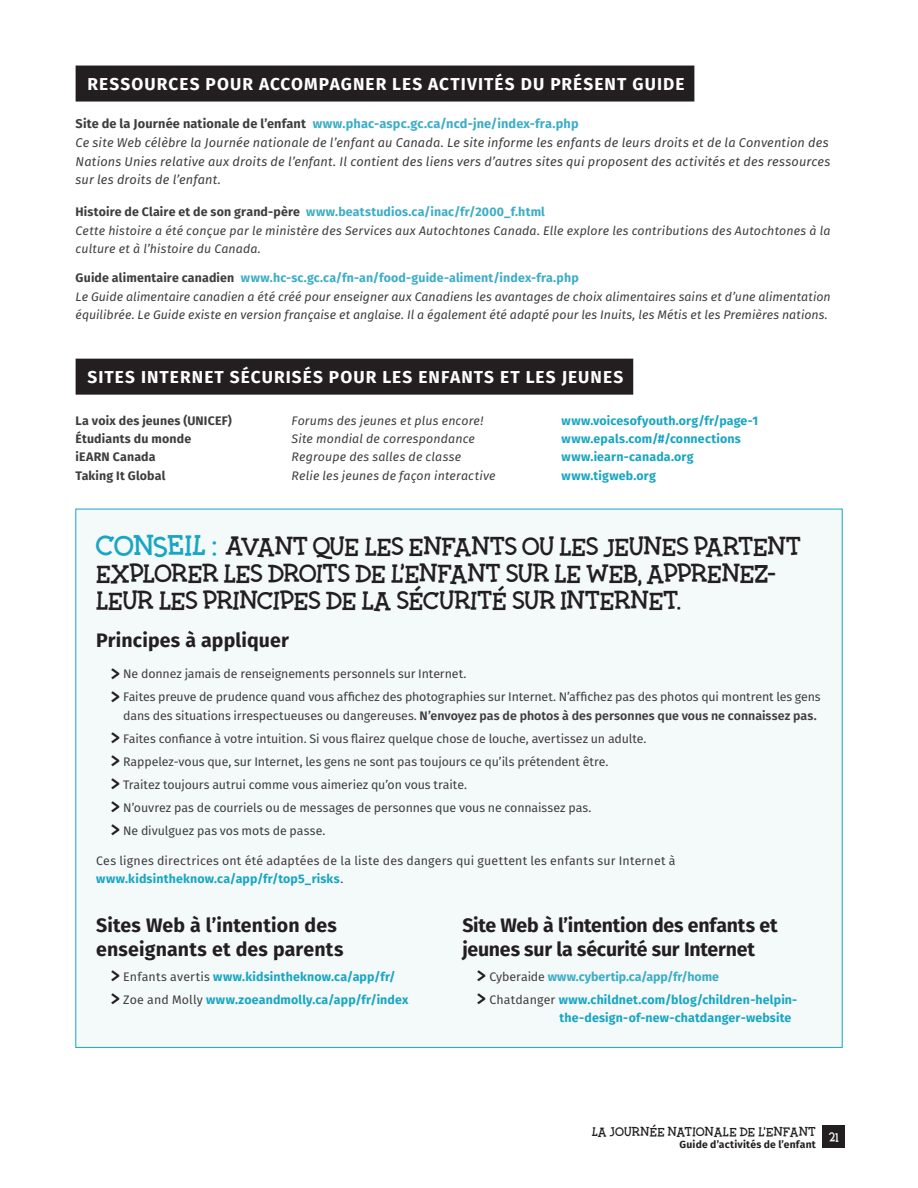
<style>
.page{position:relative;width:918px;height:1188px;background:#fff}
.page>*{position:absolute;margin:0;border:0;box-sizing:border-box;transform-origin:0 0}
.Activity_Sub{font:22.5px/27px "Twiddlestix";color:#231f20}
.Activity_Sub-2{font:700 19.5px/24px "Fira Sans";color:#231f20}
.Activity_H1{font:700 17.25px "Fira Sans";letter-spacing:.06em;color:#fff}
.Activity_Sub-3{font:italic 12.75px/18.8px "Fira Sans";letter-spacing:.01em;color:#3e3e3f}
.Body{font:12.3px/18.3px "Fira Sans";letter-spacing:-.005em;color:#3e3e3f}
.Activity_Sub-4{font:italic 12.3px/18.3px "Fira Sans";letter-spacing:.005em;color:#3e3e3f}
.t1{font:700 12.3px/18.3px "Fira Sans";letter-spacing:.015em;color:#19a6c2}
.Body-2{font:italic 12.3px/18.3px "Fira Sans";letter-spacing:.01em;color:#3e3e3f}
.Body-3{font:12.3px/18.3px "Fira Sans";letter-spacing:.015em;color:#3e3e3f}
.t2{font:700 12.3px "Fira Sans";letter-spacing:.015em;color:#3e3e3f}
.t3{font:700 12.3px "Fira Sans";letter-spacing:-.005em;color:#3eadc6}
.t4{font:11.1px "Twiddlestix";letter-spacing:.035em;color:#231f20}
.t5{font:11.1px "Twiddlestix";color:#fff}
.t6{font:700 10.35px "Fira Sans";letter-spacing:.02em;color:#231f20}
.s1{font-weight:700;font-style:normal}
.s2{font-weight:700;font-style:normal;color:#3eadc6}
.s3{font-size:25.5px;color:#19a6c2}
.s4{font-family:"Archer";font-weight:700;font-size:25.5px;color:#231f20}
.s5{font-weight:600}
.s6{font-weight:700;color:#19a6c2}
.s7{font-family:"Archer";font-size:25.5px;color:#231f20}
.s8{font-weight:400;color:#3e3e3f}
</style>
<div class="page">
<div style="left:823px;top:1125px;width:22px;height:23px;background:#231f20"></div>
<div style="left:76px;top:66px;width:618px;height:36px;background:#231f20"></div>
<div style="left:76px;top:359px;width:557px;height:36px;background:#231f20"></div>
<div style="left:76px;top:509px;width:766px;height:538px;background:#f4f9fa"></div>
<p class="Activity_H1" style="left:88px;top:70px;width:598px">RESSOURCES POUR ACCOMPAGNER LES ACTIVITÉS DU PRÉSENT GUIDE</p>
<p class="Activity_Sub-3" style="left:76px;top:114px;width:756px"><span class="s1">Site de la Journée nationale de l’enfant</span> <span class="s2">www.phac-aspc.gc.ca/ncd-jne/index-fra.php<br></span>Ce site Web célèbre la Journée nationale de l’enfant au Canada. Le site informe les enfants de leurs droits et de la Convention des Nations Unies relative aux droits de l’enfant. Il contient des liens vers d’autres sites qui proposent des activités et des ressources sur les droits de l’enfant.</p>
<p class="Body-2" style="left:76px;top:203px;width:756px"><span class="s1">Histoire de Claire et de son grand-père</span> <span class="s2">www.beatstudios.ca/inac/fr/2000_f.html<br></span>Cette histoire a été conçue par le ministère des Services aux Autochtones Canada. Elle explore les contributions des Autochtones à la culture et à l’histoire du Canada.</p>
<p class="Activity_Sub-4" style="left:76px;top:269px;width:757px"><span class="s1">Guide alimentaire canadien</span> <span class="s2">www.hc-sc.gc.ca/fn-an/food-guide-aliment/index-fra.php<br></span>Le Guide alimentaire canadien a été créé pour enseigner aux Canadiens les avantages de choix alimentaires sains et d’une alimentation équilibrée. Le Guide existe en version française et anglaise. Il a également été adapté pour les Inuits, les Métis et les Premières nations.</p>
<p class="Activity_H1" style="left:88px;top:363px;width:537px">SITES INTERNET SÉCURISÉS POUR LES ENFANTS ET LES JEUNES</p>
<h1 class="t2" style="left:76px;top:410px;width:158px">La voix des jeunes (UNICEF)</h1>
<h1 class="Activity_Sub-4" style="left:292px;top:411px;width:193px">Forums des jeunes et plus encore!</h1>
<h1 class="t1" style="left:562px;top:410px;width:198px">www.voicesofyouth.org/fr/page-1</h1>
<h1 class="t2" style="left:76px;top:428px;width:117px">Étudiants du monde</h1>
<h1 class="Activity_Sub-4" style="left:292px;top:429px;width:185px">Site mondial de correspondance</h1>
<h1 class="t1" style="left:562px;top:429px;width:181px">www.epals.com/#/connections</h1>
<h1 class="t2" style="left:76px;top:447px;width:81px">iEARN Canada</h1>
<h1 class="Activity_Sub-4" style="left:292px;top:448px;width:171px">Regroupe des salles de classe</h1>
<h1 class="t1" style="left:562px;top:447px;width:134px">www.iearn-canada.org</h1>
<h1 class="t2" style="left:76px;top:465px;width:91px">Taking It Global</h1>
<h1 class="Activity_Sub-4" style="left:292px;top:466px;width:205px">Relie les jeunes de façon interactive</h1>
<h1 class="t1" style="left:562px;top:465px;width:96px">www.tigweb.org</h1>
<p class="Activity_Sub" style="left:96px;top:533px;width:706px"><span class="s3">CONSEIL :</span> AVANT QUE LES ENFANTS OU LES JEUNES PARTENT<br>EXPLORER LES DROITS DE L’ENFANT SUR LE WEB, APPRENEZ-<br>LEUR LES PRINCIPES DE LA SÉCURITÉ SUR INTERNET.</p>
<p class="Activity_Sub-2" style="left:96px;top:626px;width:194px">Principes à appliquer</p>
<p class="Body" style="left:110px;top:665px;width:358px"><span class="s4">&gt;</span> Ne donnez jamais de renseignements personnels sur Internet.</p>
<p class="Body" style="left:123px;top:688px;width:699px;text-indent:-14px"><span class="s4">&gt;</span> Faites preuve de prudence quand vous affichez des photographies sur Internet. N’affichez pas des photos qui montrent les gens dans des situations irrespectueuses ou dangereuses. <span class="s5">N’envoyez pas de photos à des personnes que vous ne connaissez pas.</span></p>
<p class="Body" style="left:110px;top:729px;width:538px"><span class="s4">&gt;</span> Faites confiance à votre intuition. Si vous flairez quelque chose de louche, avertissez un adulte.</p>
<p class="Body" style="left:110px;top:752px;width:500px"><span class="s4">&gt;</span> Rappelez-vous que, sur Internet, les gens ne sont pas toujours ce qu’ils prétendent être.</p>
<p class="Body" style="left:110px;top:775px;width:359px"><span class="s4">&gt;</span> Traitez toujours autrui comme vous aimeriez qu’on vous traite.</p>
<p class="Body" style="left:110px;top:798px;width:483px"><span class="s4">&gt;</span> N’ouvrez pas de courriels ou de messages de personnes que vous ne connaissez pas.</p>
<p class="Body" style="left:110px;top:821px;width:217px"><span class="s4">&gt;</span> Ne divulguez pas vos mots de passe.</p>
<p class="Body-3" style="left:96px;top:851px;width:581px">Ces lignes directrices ont été adaptées de la liste des dangers qui guettent les enfants sur Internet à <span class="s6">www.kidsintheknow.ca/app/fr/top5_risks</span>.</p>
<h2 class="Activity_Sub-2" style="left:96px;top:912px;width:249px">Sites Web à l’intention des enseignants et des parents</h2>
<p class="t1" style="left:110px;top:966px;width:287px"><span class="s7">&gt;</span> <span class="s8">Enfants avertis</span> www.kidsintheknow.ca/app/fr/</p>
<p class="t1" style="left:110px;top:989px;width:300px"><span class="s7">&gt;</span> <span class="s8">Zoe and Molly</span> www.zoeandmolly.ca/app/fr/index</p>
<h2 class="Activity_Sub-2" style="left:462px;top:912px;width:317px">Site Web à l’intention des enfants et jeunes sur la sécurité sur Internet</h2>
<p class="t3" style="left:476px;top:966px;width:245px"><span class="s7">&gt;</span> <span class="s8">Cyberaide</span> www.cybertip.ca/app/fr/home</p>
<p class="t1" style="left:560px;top:989px;width:239px;text-indent:-84px"><span class="s7">&gt;</span> <span class="s8">Chatdanger</span> www.childnet.com/blog/children-helpin&shy;the-design-of-new-chatdanger-website</p>
<p class="t4" style="left:592px;top:1123px;width:225px">LA JOURNÉE NATIONALE DE L’ENFANT</p>
<p class="t6" style="left:680px;top:1136px;width:138px">Guide d’activités de l’enfant</p>
<p class="t5" style="left:829px;top:1129px;width:11px">21</p>
</div>
